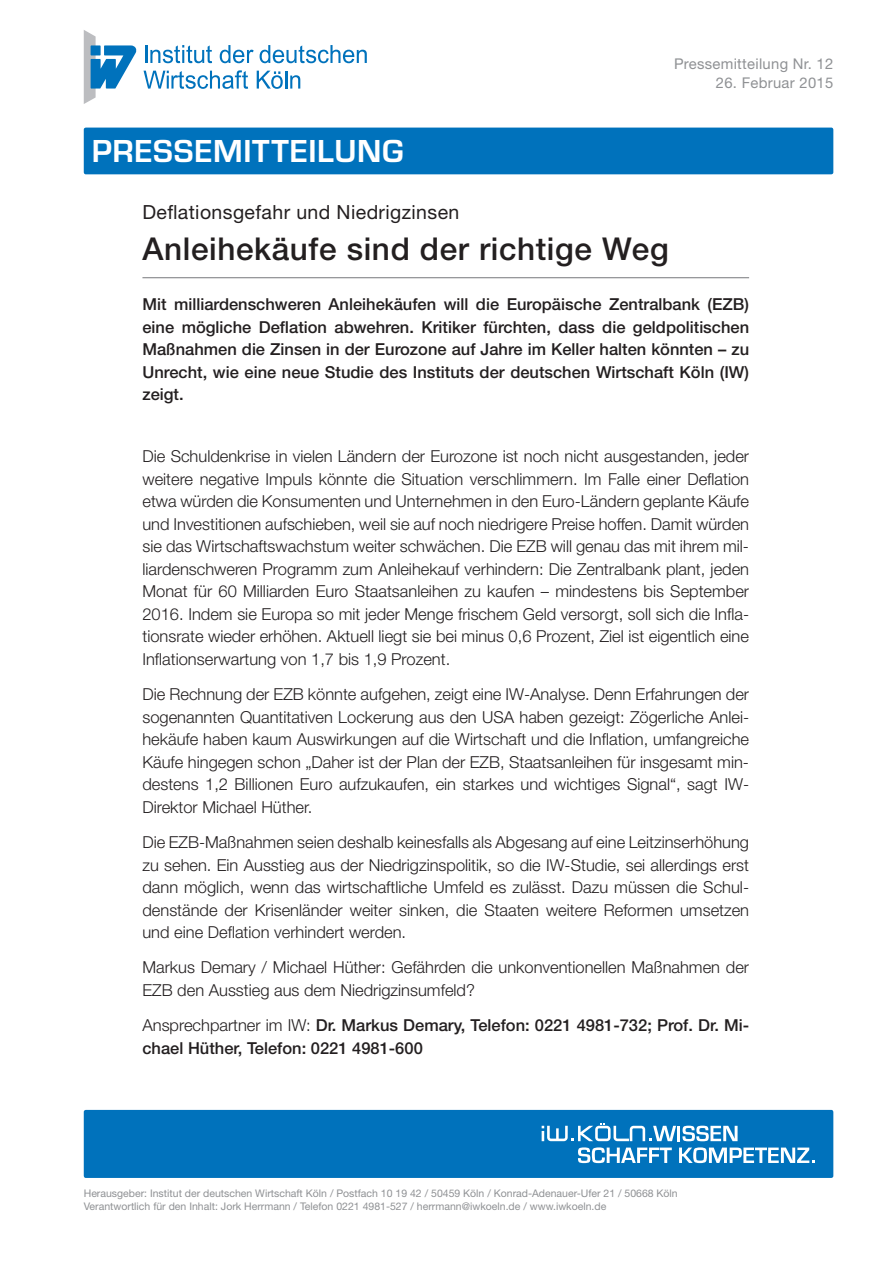
<style>
.page{position:relative;width:893px;height:1263px;background:#fff}
.page>*{position:absolute;margin:0;border:0;box-sizing:border-box;transform-origin:0 0}
.t1{font:700 33px "Eurostile";letter-spacing:.02em;color:#fff}
.t2{font:500 31.5px "Helvetica Neue LT Std";letter-spacing:.02em;color:#231f20}
.t3{font:19.5px "Helvetica Neue LT Std";letter-spacing:.02em;color:#231f20}
.t4{font:300 16.5px/22.5px "Helvetica Neue LT Std";color:#231f20;text-align:justify}
.t5{font:500 16.5px/22.5px "Helvetica Neue LT Std";color:#231f20;text-align:justify}
.t6{font:14.85px "Helvetica Neue LT Std";letter-spacing:.02em;color:#8f9194}
.t7{font:10.5px/12.6px "Helvetica Neue LT Std";color:#8f9194}
.s1{font-weight:300}
</style>
<div class="page">
<div style="left:84px;top:128px;width:749px;height:46px;background:#0072bc;border-radius:2px"></div>
<hr style="left:142px;top:277px;width:607px;height:1px;background:#76787b">
<div style="left:84px;top:1110px;width:749px;height:68px;background:#0072bc;border-radius:2px"></div>
<hr style="left:677px;top:1126px;width:3px;height:15px;background:#fff">
<svg style="left:682px;top:1126px;width:55px;height:15px"></svg>
<svg style="left:578px;top:1147px;width:94px;height:16px"></svg>
<svg style="left:679px;top:1147px;width:136px;height:16px"></svg>
<svg style="left:542px;top:1123px;width:134px;height:18px"></svg>
<svg style="left:145px;top:45px;width:67px;height:18px"></svg>
<svg style="left:220px;top:45px;width:34px;height:18px"></svg>
<svg style="left:260px;top:45px;width:107px;height:18px"></svg>
<svg style="left:144px;top:70px;width:104px;height:19px"></svg>
<svg style="left:257px;top:71px;width:43px;height:18px"></svg>
<svg style="left:84px;top:30px;width:53px;height:74px"></svg>
<h1 class="t1" style="left:92px;top:133px;width:313px">PRESSEMITTEILUNG</h1>
<p class="t6" style="left:674px;top:55px;width:161px">Pressemitteilung Nr. 12</p>
<p class="t6" style="left:716px;top:74px;width:119px">26. Februar 2015</p>
<p class="t3" style="left:142px;top:201px;width:318px">Deflationsgefahr und Niedrigzinsen</p>
<h2 class="t2" style="left:142px;top:230px;width:528px">Anleihekäufe sind der richtige Weg</h2>
<p class="t5" style="left:142px;top:293px;width:608px">Mit milliardenschweren Anleihekäufen will die Europäische Zentralbank (EZB) eine mögliche Deflation abwehren. Kritiker fürchten, dass die geldpolitischen Maßnahmen die Zinsen in der Eurozone auf Jahre im Keller halten könnten – zu Unrecht, wie eine neue Studie des Instituts der deutschen Wirtschaft Köln (IW) zeigt.</p>
<p class="t4" style="left:142px;top:445px;width:608px">Die Schuldenkrise in vielen Ländern der Eurozone ist noch nicht ausgestanden, jeder weitere negative Impuls könnte die Situation verschlimmern. Im Falle einer Deflation etwa würden die Konsumenten und Unternehmen in den Euro-Ländern geplante Käufe und Investitionen aufschieben, weil sie auf noch niedrigere Preise hoffen. Damit würden sie das Wirtschaftswachstum weiter schwächen. Die EZB will genau das mit ihrem mil&shy;liardenschweren Programm zum Anleihekauf verhindern: Die Zentralbank plant, jeden Monat für 60 Milliarden Euro Staatsanleihen zu kaufen – mindestens bis September 2016. Indem sie Europa so mit jeder Menge frischem Geld versorgt, soll sich die Infla&shy;tionsrate wieder erhöhen. Aktuell liegt sie bei minus 0,6 Prozent, Ziel ist eigentlich eine Inflationserwartung von 1,7 bis 1,9 Prozent.</p>
<p class="t4" style="left:142px;top:683px;width:608px">Die Rechnung der EZB könnte aufgehen, zeigt eine IW-Analyse. Denn Erfahrungen der sogenannten Quantitativen Lockerung aus den USA haben gezeigt: Zögerliche Anlei&shy;hekäufe haben kaum Auswirkungen auf die Wirtschaft und die Inflation, umfangreiche Käufe hingegen schon „Daher ist der Plan der EZB, Staatsanleihen für insgesamt min&shy;destens 1,2 Billionen Euro aufzukaufen, ein starkes und wichtiges Signal“, sagt IW-Direktor Michael Hüther.</p>
<p class="t4" style="left:142px;top:830px;width:608px">Die EZB-Maßnahmen seien deshalb keinesfalls als Abgesang auf eine Leitzinserhöhung zu sehen. Ein Ausstieg aus der Niedrigzinspolitik, so die IW-Studie, sei allerdings erst dann möglich, wenn das wirtschaftliche Umfeld es zulässt. Dazu müssen die Schul&shy;denstände der Krisenländer weiter sinken, die Staaten weitere Reformen umsetzen und eine Deflation verhindert werden.</p>
<p class="t4" style="left:142px;top:956px;width:608px">Markus Demary / Michael Hüther: Gefährden die unkonventionellen Maßnahmen der<br>EZB den Ausstieg aus dem Niedrigzinsumfeld?</p>
<p class="t5" style="left:142px;top:1014px;width:608px"><span class="s1">Ansprechpartner im IW:</span> Dr. Markus Demary, Telefon: 0221 4981-732; Prof. Dr. Mi&shy;chael Hüther, Telefon: 0221 4981-600</p>
<p class="t7" style="left:84px;top:1187px;width:596px">Herausgeber: Institut der deutschen Wirtschaft Köln / Postfach 10 19 42 / 50459 Köln / Konrad-Adenauer-Ufer 21 / 50668 Köln<br>Verantwortlich für den Inhalt: Jork Herrmann / Telefon 0221 4981-527 / herrmann@iwkoeln.de / www.iwkoeln.de</p>
</div>
